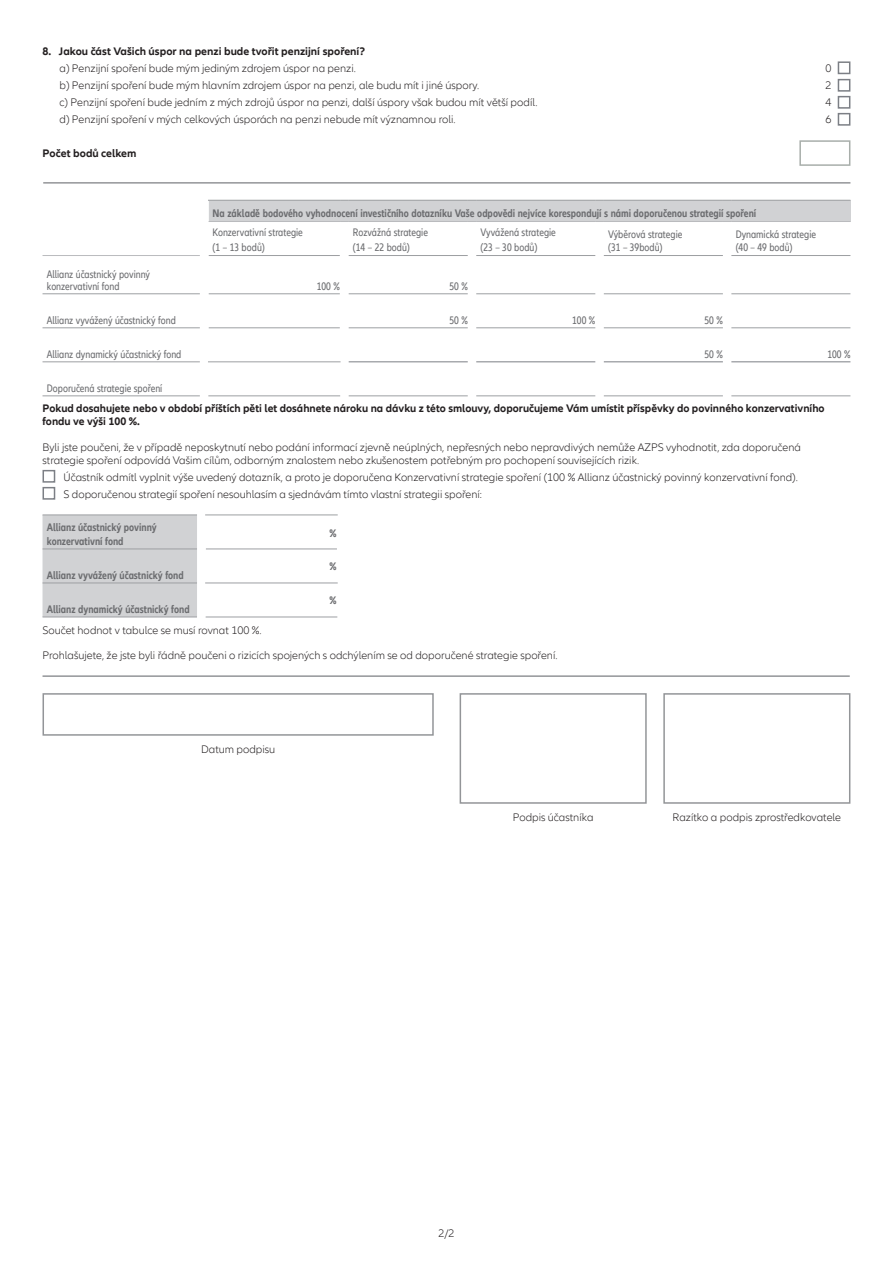
<style>
.page{position:relative;width:893px;height:1263px;background:#fff}
.page>*{position:absolute;margin:0;border:0;box-sizing:border-box;transform-origin:0 0}
.text{font:300 11.25px/12.8px "Allianz Neo";color:#231f20}
.text_-_bílý{font:condensed 11.25px/13.5px "Allianz Neo";color:#6c6d70}
.text-2{font:700 11.25px/12.8px "Allianz Neo";color:#231f20}
.text-3{font:700 condensed 11.25px "Allianz Neo";color:#6c6d70}
.text_-_bílý-2{font:700 condensed 11.25px/13.5px "Allianz Neo";color:#6c6d70}
.text-4{font:condensed 11.25px "Allianz Neo";color:#6c6d70}
</style>
<div class="page">
<div style="left:838px;top:61px;width:12px;height:13px;border:2px solid #7c7f85"></div>
<div style="left:838px;top:79px;width:12px;height:13px;border:2px solid #7c7f85"></div>
<div style="left:838px;top:96px;width:12px;height:13px;border:2px solid #7c7f85"></div>
<div style="left:838px;top:113px;width:12px;height:13px;border:2px solid #7c7f85"></div>
<div style="left:43px;top:487px;width:12px;height:13px;border:2px solid #7c7f85"></div>
<div style="left:43px;top:470px;width:12px;height:13px;border:2px solid #7c7f85"></div>
<div style="left:663px;top:693px;width:187px;height:111px;border:2px solid #939598"></div>
<div style="left:460px;top:693px;width:187px;height:111px;border:2px solid #939598"></div>
<div style="left:43px;top:693px;width:391px;height:43px;border:2px solid #939598"></div>
<svg style="left:43px;top:515px;width:294px;height:103px"></svg>
<hr style="left:205px;top:549px;width:1px;height:34px;background:#fff">
<hr style="left:43px;top:514px;width:154px;height:1px;background:#9d9fa2">
<hr style="left:43px;top:549px;width:154px;height:1px;background:#9d9fa2">
<hr style="left:43px;top:583px;width:154px;height:1px;background:#9d9fa2">
<hr style="left:205px;top:514px;width:133px;height:1px;background:#9d9fa2">
<hr style="left:206px;top:549px;width:131px;height:1px;background:#9d9fa2">
<hr style="left:205px;top:583px;width:133px;height:1px;background:#9d9fa2">
<hr style="left:43px;top:675px;width:807px;height:2px;background:#939598">
<svg style="left:43px;top:255px;width:807px;height:141px"></svg>
<div style="left:208px;top:200px;width:642px;height:21px;background:#d1d2d4"></div>
<hr style="left:349px;top:255px;width:119px;height:1px;background:#9d9fa2">
<hr style="left:476px;top:255px;width:119px;height:1px;background:#9d9fa2">
<hr style="left:604px;top:255px;width:119px;height:1px;background:#9d9fa2">
<hr style="left:731px;top:255px;width:119px;height:1px;background:#9d9fa2">
<hr style="left:349px;top:293px;width:119px;height:1px;background:#9d9fa2">
<hr style="left:476px;top:293px;width:119px;height:1px;background:#9d9fa2">
<hr style="left:604px;top:293px;width:119px;height:1px;background:#9d9fa2">
<hr style="left:731px;top:293px;width:119px;height:1px;background:#9d9fa2">
<hr style="left:349px;top:327px;width:119px;height:1px;background:#9d9fa2">
<hr style="left:476px;top:327px;width:119px;height:1px;background:#9d9fa2">
<hr style="left:604px;top:327px;width:119px;height:1px;background:#9d9fa2">
<hr style="left:731px;top:327px;width:119px;height:1px;background:#9d9fa2">
<hr style="left:349px;top:361px;width:119px;height:1px;background:#7c7f85">
<hr style="left:476px;top:361px;width:119px;height:1px;background:#7c7f85">
<hr style="left:604px;top:361px;width:119px;height:1px;background:#7c7f85">
<hr style="left:731px;top:361px;width:119px;height:1px;background:#7c7f85">
<svg style="left:208px;top:201px;width:1px;height:20px"></svg>
<hr style="left:208px;top:255px;width:1px;height:39px;background:#fff">
<hr style="left:340px;top:255px;width:1px;height:39px;background:#fff">
<hr style="left:349px;top:395px;width:119px;height:1px;background:#9d9fa2">
<hr style="left:476px;top:395px;width:119px;height:1px;background:#9d9fa2">
<hr style="left:604px;top:395px;width:119px;height:1px;background:#9d9fa2">
<hr style="left:731px;top:395px;width:119px;height:1px;background:#9d9fa2">
<hr style="left:208px;top:294px;width:1px;height:34px;background:#fff">
<hr style="left:340px;top:294px;width:1px;height:34px;background:#fff">
<hr style="left:208px;top:328px;width:1px;height:33px;background:#fff">
<hr style="left:43px;top:395px;width:157px;height:1px;background:#9d9fa2">
<hr style="left:340px;top:328px;width:1px;height:33px;background:#fff">
<hr style="left:43px;top:255px;width:157px;height:1px;background:#babbbe">
<hr style="left:43px;top:293px;width:157px;height:1px;background:#9d9fa2">
<hr style="left:43px;top:327px;width:157px;height:1px;background:#9d9fa2">
<hr style="left:43px;top:361px;width:157px;height:1px;background:#9d9fa2">
<hr style="left:208px;top:200px;width:132px;height:1px;background:#9d9fa2">
<hr style="left:349px;top:200px;width:119px;height:1px;background:#9d9fa2">
<hr style="left:476px;top:200px;width:119px;height:1px;background:#9d9fa2">
<hr style="left:604px;top:200px;width:119px;height:1px;background:#9d9fa2">
<hr style="left:731px;top:200px;width:119px;height:1px;background:#9d9fa2">
<hr style="left:209px;top:255px;width:131px;height:1px;background:#9d9fa2">
<hr style="left:209px;top:293px;width:131px;height:1px;background:#9d9fa2">
<hr style="left:208px;top:395px;width:132px;height:1px;background:#9d9fa2">
<hr style="left:209px;top:327px;width:131px;height:1px;background:#9d9fa2">
<hr style="left:208px;top:361px;width:133px;height:1px;background:#9d9fa2">
<hr style="left:209px;top:221px;width:131px;height:1px;background:#babbbe">
<hr style="left:349px;top:221px;width:119px;height:1px;background:#babbbe">
<hr style="left:476px;top:221px;width:119px;height:1px;background:#babbbe">
<hr style="left:604px;top:221px;width:119px;height:1px;background:#babbbe">
<hr style="left:731px;top:221px;width:119px;height:1px;background:#babbbe">
<div style="left:799px;top:140px;width:51px;height:26px;border:2px solid #a8aeaa"></div>
<hr style="left:43px;top:182px;width:807px;height:2px;background:#939598">
<p class="text-2" style="left:43px;top:45px;width:324px">8. Jakou část Vašich úspor na penzi bude tvořit penzijní spoření?</p>
<p class="text" style="left:60px;top:62px;width:298px">a) Penzijní spoření bude mým jediným zdrojem úspor na penzi.</p>
<p class="text" style="left:60px;top:80px;width:421px">b) Penzijní spoření bude mým hlavním zdrojem úspor na penzi, ale budu mít i jiné úspory.</p>
<p class="text" style="left:60px;top:97px;width:480px">c) Penzijní spoření bude jedním z mých zdrojů úspor na penzi, další úspory však budou mít větší podíl.</p>
<p class="text" style="left:60px;top:114px;width:398px">d) Penzijní spoření v mých celkových úsporách na penzi nebude mít významnou roli.</p>
<p class="text-2" style="left:43px;top:147px;width:95px">Počet bodů celkem</p>
<p class="text" style="left:825px;top:62px;width:8px">0</p>
<p class="text" style="left:825px;top:80px;width:8px">2</p>
<p class="text" style="left:825px;top:97px;width:8px">4</p>
<p class="text" style="left:825px;top:114px;width:8px">6</p>
<p class="text_-_bílý" style="left:47px;top:268px;width:105px;line-height:12px">Allianz účastnický povinný konzervativní fond</p>
<p class="text-3" style="left:213px;top:207px;width:545px">Na základě bodového vyhodnocení investičního dotazníku Vaše odpovědi nejvíce korespondují s námi doporučenou strategií spoření</p>
<p class="text_-_bílý" style="left:213px;top:225px;width:92px">Konzervativní strategie</p>
<p class="text_-_bílý" style="left:213px;top:241px;width:54px">(1 – 13 bodů)</p>
<p class="text_-_bílý" style="left:353px;top:225px;width:77px">Rozvážná strategie</p>
<p class="text_-_bílý" style="left:353px;top:241px;width:58px">(14 – 22 bodů)</p>
<p class="text_-_bílý" style="left:480px;top:225px;width:77px">Vyvážená strategie</p>
<p class="text_-_bílý" style="left:480px;top:241px;width:58px">(23 – 30 bodů)</p>
<p class="text_-_bílý" style="left:608px;top:228px;width:76px">Výběrová strategie (31 – 39bodů)</p>
<p class="text_-_bílý" style="left:736px;top:228px;width:82px">Dynamická strategie (40 – 49 bodů)</p>
<p class="text_-_bílý" style="left:317px;top:279px;width:25px">100 %</p>
<p class="text_-_bílý" style="left:449px;top:279px;width:20px">50 %</p>
<p class="text_-_bílý" style="left:47px;top:313px;width:131px">Allianz vyvážený účastnický fond</p>
<p class="text_-_bílý" style="left:449px;top:313px;width:20px">50 %</p>
<p class="text_-_bílý" style="left:572px;top:313px;width:25px">100 %</p>
<p class="text_-_bílý" style="left:705px;top:313px;width:20px">50 %</p>
<p class="text-4" style="left:47px;top:347px;width:136px">Allianz dynamický účastnický fond</p>
<p class="text_-_bílý" style="left:705px;top:347px;width:20px">50 %</p>
<p class="text_-_bílý" style="left:827px;top:347px;width:25px">100 %</p>
<p class="text_-_bílý" style="left:47px;top:381px;width:117px">Doporučená strategie spoření</p>
<p class="text-2" style="left:43px;top:403px;width:784px">Pokud dosahujete nebo v období příštích pěti let dosáhnete nároku na dávku z této smlouvy, doporučujeme Vám umístit příspěvky do povinného konzervativního fondu ve výši 100 %.</p>
<p class="text" style="left:43px;top:441px;width:760px">Byli jste poučeni, že v případě neposkytnutí nebo podání informací zjevně neúplných, nepřesných nebo nepravdivých nemůže AZPS vyhodnotit, zda doporučená strategie spoření odpovídá Vašim cílům, odborným znalostem nebo zkušenostem potřebným pro pochopení souvisejících rizik.</p>
<p class="text" style="left:64px;top:471px;width:736px">Účastník odmítl vyplnit výše uvedený dotazník, a proto je doporučena Konzervativní strategie spoření (100 % Allianz účastnický povinný konzervativní fond).</p>
<p class="text" style="left:64px;top:488px;width:420px">S doporučenou strategií spoření nesouhlasím a sjednávám tímto vlastní strategii spoření:</p>
<p class="text_-_bílý-2" style="left:47px;top:521px;width:111px">Allianz účastnický povinný konzervativní fond</p>
<p class="text_-_bílý-2" style="left:47px;top:568px;width:139px">Allianz vyvážený účastnický fond</p>
<p class="text-3" style="left:47px;top:602px;width:144px">Allianz dynamický účastnický fond</p>
<p class="text" style="left:43px;top:624px;width:221px">Součet hodnot v tabulce se musí rovnat 100 %.</p>
<p class="text-3" style="left:329px;top:527px;width:9px">%</p>
<p class="text-3" style="left:329px;top:560px;width:9px">%</p>
<p class="text-3" style="left:329px;top:594px;width:9px">%</p>
<p class="text" style="left:43px;top:649px;width:517px">Prohlašujete, že jste byli řádně poučeni o rizicích spojených s odchýlením se od doporučené strategie spoření.</p>
<p class="text" style="left:201px;top:743px;width:76px">Datum podpisu</p>
<p class="text" style="left:513px;top:811px;width:82px">Podpis účastníka</p>
<p class="text" style="left:673px;top:811px;width:170px">Razítko a podpis zprostředkovatele</p>
<p class="text" style="left:438px;top:1228px;width:18px">2/2</p>
</div>
